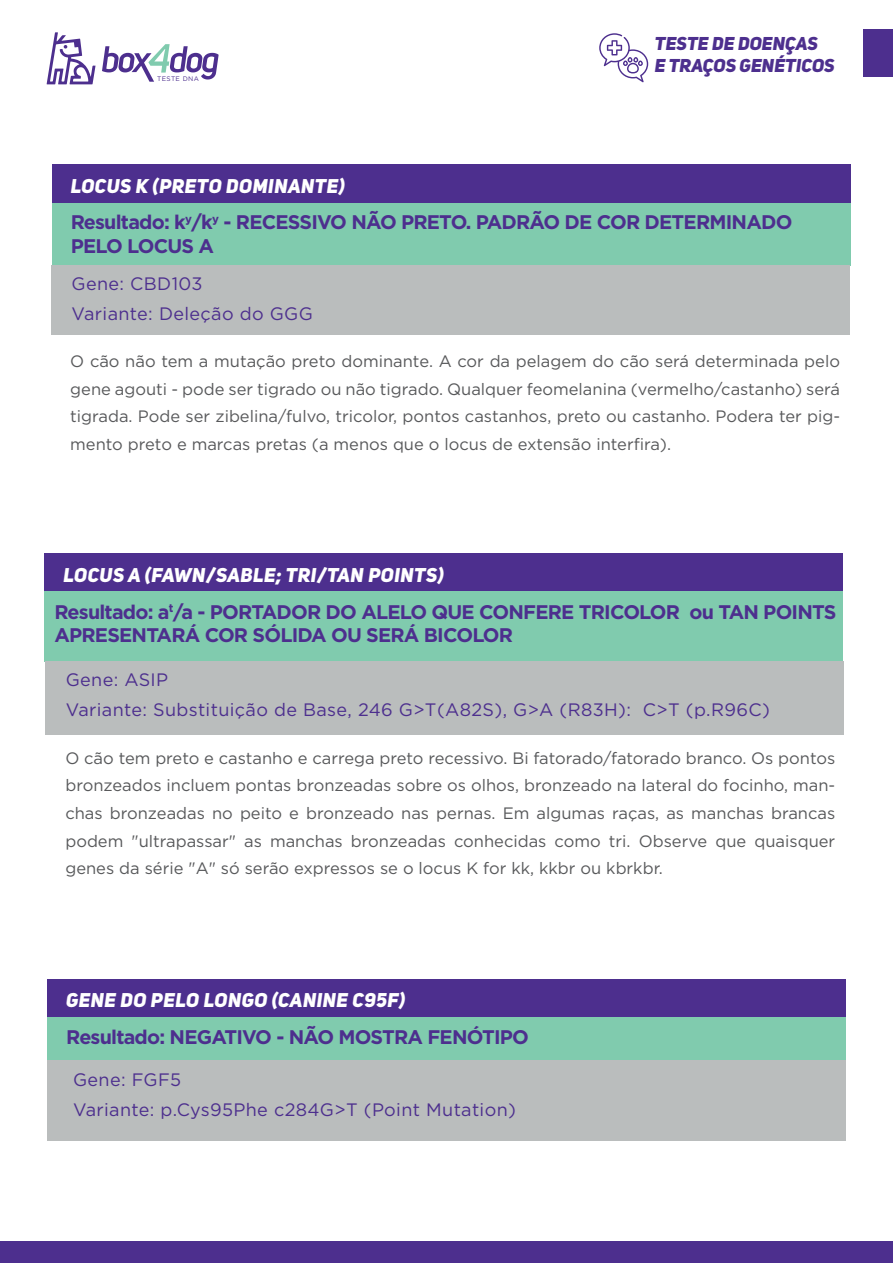
<style>
.page{position:relative;width:893px;height:1263px;background:#fff}
.page>*{position:absolute;margin:0;border:0;box-sizing:border-box;transform-origin:0 0}
.t1{font:700 19.65px/23.7px "Gotham";letter-spacing:-.04em;color:#4d2f8e}
.t2{font:19.65px "Uni Sans Heavy Italic CAPS";letter-spacing:.02em;color:#fff}
.t3{font:18.45px/22px "Uni Sans Heavy Italic CAPS";color:#4d2f8e}
.t4{font:18px/29.7px "Gotham";letter-spacing:.02em;color:#4d2f8e}
.t5{font:16.5px/27.6px "Gotham";color:#58595b;text-align:justify}
.t6{font:6.6px "Gotham";letter-spacing:.06em;color:#4d2f8e}
</style>
<div class="page">
<div style="left:0;top:1241px;width:893px;height:22px;background:#4d2f8e"></div>
<svg style="left:47px;top:32px;width:49px;height:52px"></svg>
<svg style="left:102px;top:44px;width:117px;height:38px"></svg>
<div style="left:864px;top:29px;width:29px;height:48px;background:#4d2f8e"></div>
<svg style="left:599px;top:33px;width:49px;height:49px"></svg>
<div style="left:45px;top:554px;width:798px;height:41px;background:#4d2f8e"></div>
<div style="left:45px;top:592px;width:798px;height:70px;background:#80cbae"></div>
<div style="left:45px;top:661px;width:799px;height:74px;background:#babdbd"></div>
<div style="left:52px;top:165px;width:798px;height:41px;background:#4d2f8e"></div>
<div style="left:52px;top:203px;width:798px;height:63px;background:#80cbae"></div>
<div style="left:51px;top:266px;width:799px;height:69px;background:#babdbd"></div>
<div style="left:47px;top:979px;width:799px;height:41px;background:#4d2f8e"></div>
<div style="left:47px;top:1017px;width:799px;height:43px;background:#80cbae"></div>
<div style="left:47px;top:1060px;width:799px;height:80px;background:#babdbd"></div>
<p class="t6" style="left:157px;top:74px;width:43px">TESTE DNA</p>
<p class="t3" style="left:655px;top:32px;width:181px">TESTE DE DOENÇAS<br>E TRAÇOS GENÉTICOS</p>
<p class="t2" style="left:71px;top:174px;width:276px">LOCUS K (PRETO DOMINANTE)</p>
<p class="t1" style="left:71px;top:211px;width:723px">Resultado: k<sup>y</sup>/k<sup>y</sup> - RECESSIVO NÃO PRETO. PADRÃO DE COR DETERMINADO<br>PELO LOCUS A</p>
<p class="t4" style="left:72px;top:269px;width:243px">Gene: CBD103<br>Variante: Deleção do GGG</p>
<p class="t5" style="left:70px;top:347px;width:771px">O cão não tem a mutação preto dominante. A cor da pelagem do cão será determinada pelo gene agouti - pode ser tigrado ou não tigrado. Qualquer feomelanina (vermelho/castanho) será tigrada. Pode ser zibelina/fulvo, tricolor, pontos castanhos, preto ou castanho. Podera ter pig&shy;mento preto e marcas pretas (a menos que o locus de extensão interfira).</p>
<p class="t2" style="left:63px;top:562px;width:382px">LOCUS A (FAWN/SABLE; TRI/TAN POINTS)</p>
<p class="t1" style="left:54px;top:600px;width:784px">Resultado: a<sup>t</sup>/a - PORTADOR DO ALELO QUE CONFERE TRICOLOR ou TAN POINTS<br>APRESENTARÁ COR SÓLIDA OU SERÁ BICOLOR</p>
<p class="t4" style="left:66px;top:664px;width:706px">Gene: ASIP<br>Variante: Substituição de Base, 246 G&gt;T(A82S), G&gt;A (R83H): C&gt;T (p.R96C)</p>
<p class="t5" style="left:65px;top:744px;width:771px">O cão tem preto e castanho e carrega preto recessivo. Bi fatorado/fatorado branco. Os pontos bronzeados incluem pontas bronzeadas sobre os olhos, bronzeado na lateral do focinho, man&shy;chas bronzeadas no peito e bronzeado nas pernas. Em algumas raças, as manchas brancas podem "ultrapassar" as manchas bronzeadas conhecidas como tri. Observe que quaisquer genes da série "A" só serão expressos se o locus K for kk, kkbr ou kbrkbr.</p>
<p class="t2" style="left:66px;top:988px;width:341px">GENE DO PELO LONGO (CANINE C95F)</p>
<p class="t1" style="left:66px;top:1025px;width:464px">Resultado: NEGATIVO - NÃO MOSTRA FENÓTIPO</p>
<p class="t4" style="left:73px;top:1064px;width:444px">Gene: FGF5<br>Variante: p.Cys95Phe c284G&gt;T (Point Mutation)</p>
</div>
